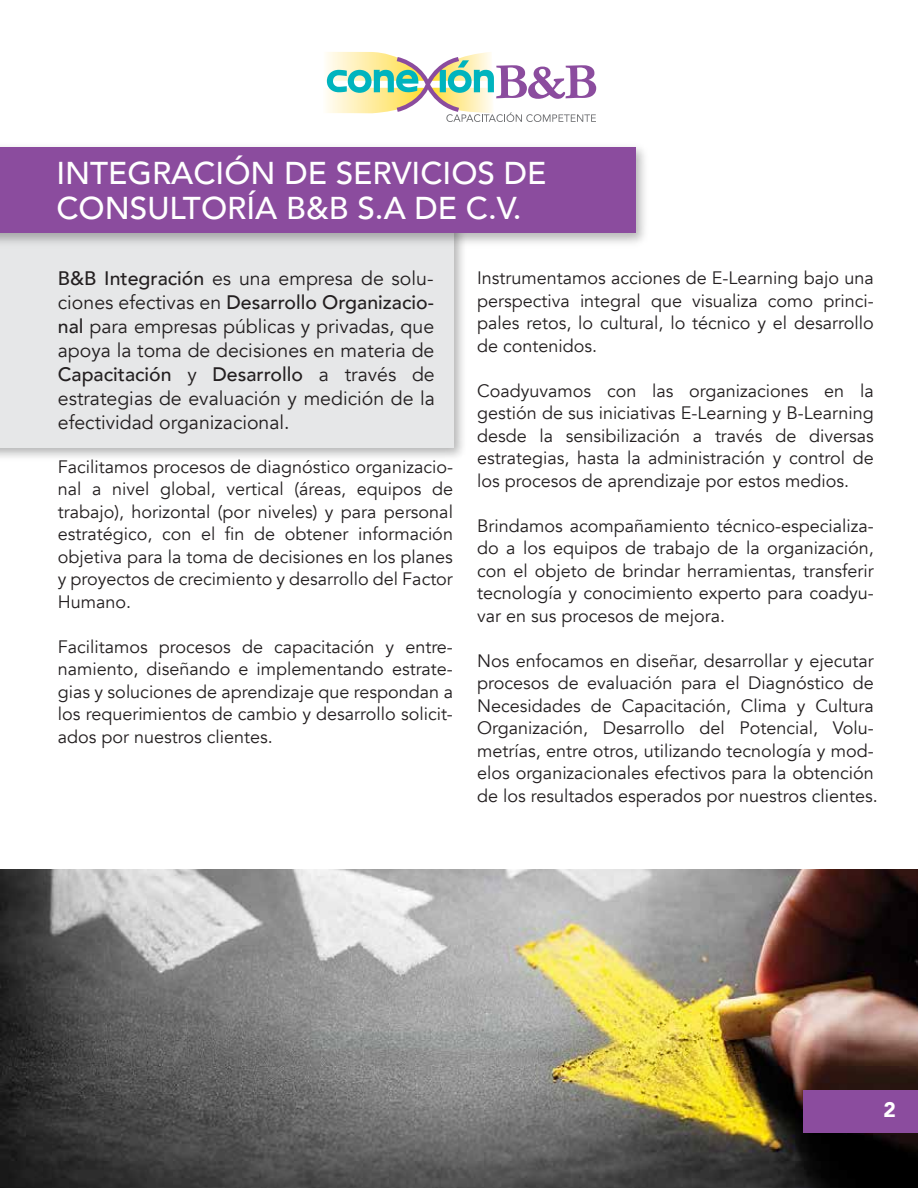
<style>
.page{position:relative;width:918px;height:1188px;background:#fff}
.page>*{position:absolute;margin:0;border:0;box-sizing:border-box;transform-origin:0 0}
.t1{font:500 31.5px/34.5px "Avenir";color:#fff}
.t2{font:900 21px "Avenir";color:#fff}
.t3{font:19.5px/24px "Avenir";color:#231f20;text-align:justify}
.t4{font:18px/22.5px "Avenir";color:#231f20;text-align:justify}
.s1{font-weight:500}
</style>
<div class="page">
<img style="left:0;top:250px;width:463px;height:208px">
<div style="left:0;top:222px;width:453px;height:226px;background:#e6e7e8"></div>
<img style="left:0;top:147px;width:645px;height:103px">
<div style="left:0;top:147px;width:635px;height:86px;background:#8b4c9e"></div>
<img style="left:0;top:869px;width:918px;height:319px">
<svg style="left:326px;top:52px;width:270px;height:70px"></svg>
<div style="left:803px;top:1090px;width:115px;height:42px;background:#8b4c9e"></div>
<h1 class="t1" style="left:56px;top:154px;width:492px">INTEGRACIÓN DE SERVICIOS DE<br>CONSULTORÍA B&amp;B S.A DE C.V.</h1>
<p class="t3" style="left:58px;top:267px;width:379px"><span class="s1">B&amp;B Integración</span> es una empresa de solu&shy;ciones efectivas en <span class="s1">Desarrollo Organizacio&shy;nal</span> para empresas públicas y privadas, que apoya la toma de decisiones en materia de <span class="s1">Capacitación</span> y <span class="s1">Desarrollo</span> a través de estrategias de evaluación y medición de la efectividad organizacional.</p>
<p class="t4" style="left:58px;top:456px;width:397px">Facilitamos procesos de diagnóstico organizacio&shy;nal a nivel global, vertical (áreas, equipos de trabajo), horizontal (por niveles) y para personal estratégico, con el fin de obtener información objetiva para la toma de decisiones en los planes y proyectos de crecimiento y desarrollo del Factor Humano.</p>
<p class="t4" style="left:58px;top:636px;width:397px">Facilitamos procesos de capacitación y entre&shy;namiento, diseñando e implementando estrate&shy;gias y soluciones de aprendizaje que respondan a los requerimientos de cambio y desarrollo solicit&shy;ados por nuestros clientes.</p>
<p class="t4" style="left:477px;top:267px;width:398px">Instrumentamos acciones de E-Learning bajo una perspectiva integral que visualiza como princi&shy;pales retos, lo cultural, lo técnico y el desarrollo de contenidos.</p>
<p class="t4" style="left:477px;top:380px;width:398px">Coadyuvamos con las organizaciones en la gestión de sus iniciativas E-Learning y B-Learning desde la sensibilización a través de diversas estrategias, hasta la administración y control de los procesos de aprendizaje por estos medios.</p>
<p class="t4" style="left:477px;top:515px;width:398px">Brindamos acompañamiento técnico-especializa&shy;do a los equipos de trabajo de la organización, con el objeto de brindar herramientas, transferir tecnología y conocimiento experto para coadyu&shy;var en sus procesos de mejora.</p>
<p class="t4" style="left:477px;top:650px;width:402px;text-align:left">Nos enfocamos en diseñar, desarrollar y ejecutar procesos de evaluación para el Diagnóstico de Necesidades de Capacitación, Clima y Cultura Organización, Desarrollo del Potencial, Volu&shy;metrías, entre otros, utilizando tecnología y mod&shy;elos organizacionales efectivos para la obtención de los resultados esperados por nuestros clientes.</p>
<p class="t2" style="left:884px;top:1092px;width:14px">2</p>
</div>
